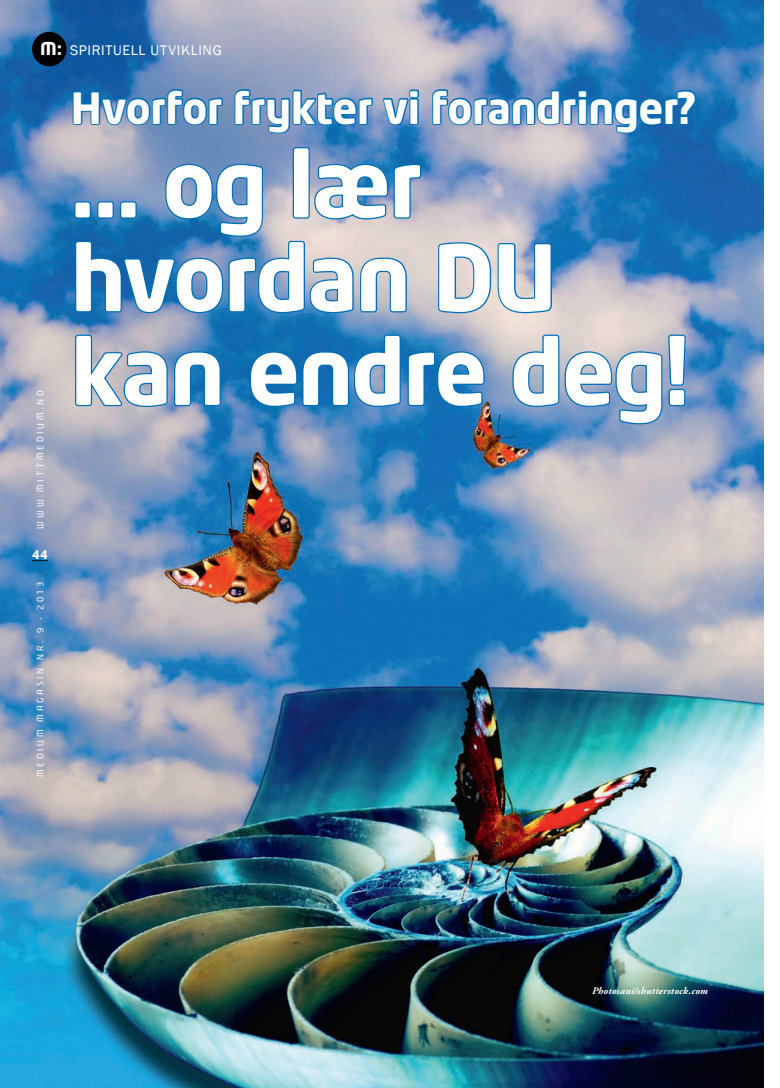
<style>
.page{position:relative;width:780px;height:1088px;background:#fff}
.page>*{position:absolute;margin:0;border:0;box-sizing:border-box;transform-origin:0 0}
.t1{font:700 90px/93.8px "Neo Tech Alt";letter-spacing:-.02em;color:#fff}
.t2{font:700 42.5px "Neo Tech Alt";letter-spacing:-.005em;color:#fff}
.t3{font:14.38px "Franklin Gothic";letter-spacing:.045em;color:#fff}
.t4{font:700 11.88px "Neo Tech Alt";color:#fff}
.t5{font:italic 700 10px "Adobe Garamond Pro";letter-spacing:.02em;color:#fff}
.t6{font:8.75px "Neo Tech Alt";letter-spacing:.32em;color:#fff}
.s1{font-family:"Neo Tech Alt";font-weight:700;font-size:17.5px}
</style>
<div class="page">
<img style="left:0;top:0;width:763px;height:1088px">
<svg style="left:71px;top:82px;width:153px;height:44px"></svg>
<svg style="left:233px;top:88px;width:141px;height:47px"></svg>
<svg style="left:382px;top:82px;width:38px;height:44px"></svg>
<svg style="left:431px;top:88px;width:266px;height:47px"></svg>
<div style="left:293px;top:147px;width:17px;height:72px;border:2px solid #006fb9;border-radius:2px"></div>
<svg style="left:73px;top:163px;width:349px;height:151px"></svg>
<svg style="left:437px;top:241px;width:116px;height:73px"></svg>
<svg style="left:74px;top:333px;width:148px;height:75px"></svg>
<svg style="left:248px;top:333px;width:238px;height:75px"></svg>
<svg style="left:511px;top:333px;width:176px;height:93px"></svg>
<svg style="left:32px;top:560px;width:16px;height:1px"></svg>
<div style="left:32px;top:32px;width:34px;height:34px;background:#000;border-radius:50%"></div>
<h3 class="t3" style="left:40px;top:42px;width:183px"><span class="s1">M:</span> SPIRITUELL UTVIKLING</h3>
<p class="t6" style="left:35px;top:528px;width:140px;rotate:-90deg">www.m ittm edium .no</p>
<h3 class="t4" style="left:32px;top:547px;width:17px">44</h3>
<p class="t6" style="left:35px;top:777px;width:197px;rotate:-90deg">Medium Magasin nr. 9 - 2013</p>
<h2 class="t2" style="left:71px;top:81px;width:627px">Hvorfor frykter vi forandringer?</h2>
<h1 class="t1" style="left:71px;top:135px;width:620px">… og lær hvordan DU kan endre deg!</h1>
<p class="t5" style="left:592px;top:985px;width:117px">Photosani/shutterstock.com</p>
</div>
